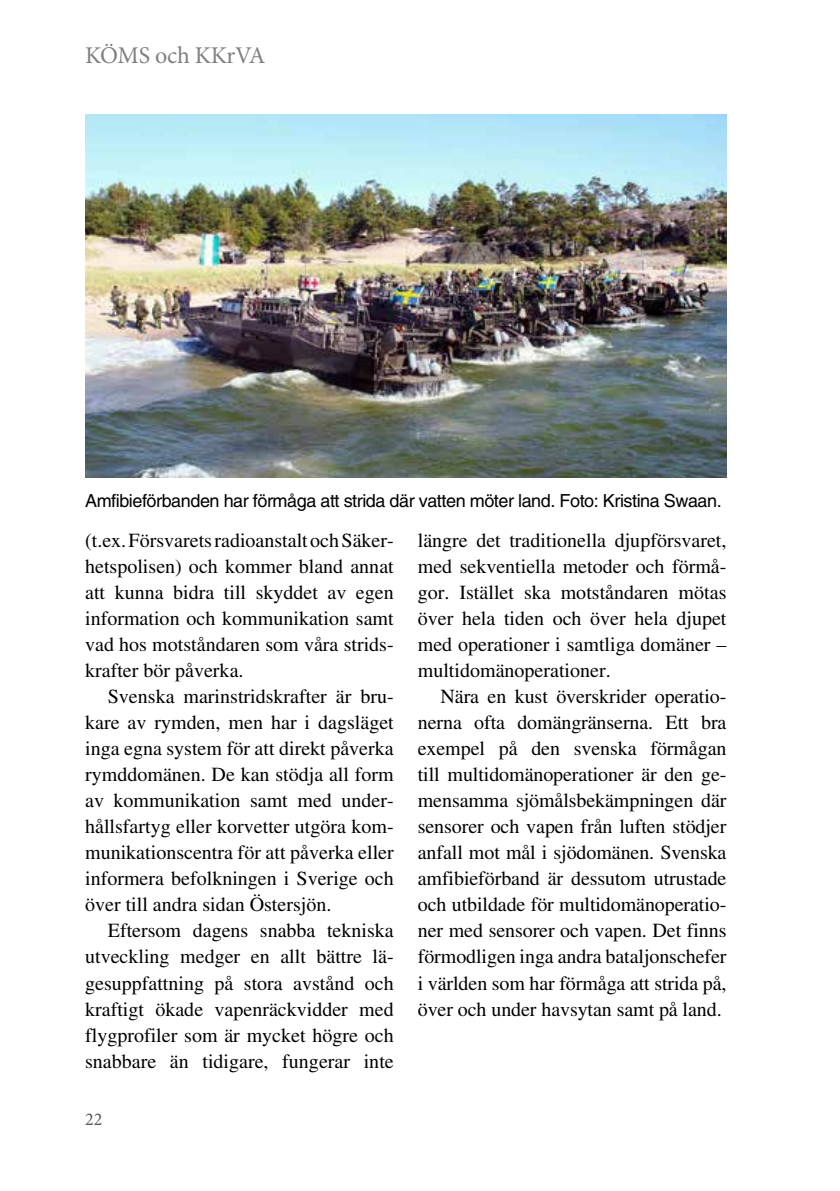
<style>
.page{position:relative;width:840px;height:1191px;background:#fff}
.page>*{position:absolute;margin:0;border:0;box-sizing:border-box;transform-origin:0 0}
.t1{font:24px "Minion Pro";letter-spacing:-.015em;color:#808080}
.t2{font:20px/26px "Times";color:#000;text-align:justify}
.t3{font:18px "Helvetica";letter-spacing:-.025em;color:#000}
.t4{font:18px "Minion Pro";color:#575756}
</style>
<div class="page">
<img style="left:85px;top:114px;width:641px;height:364px">
<p class="t1" style="left:85px;top:39px;width:182px">KÖMS och KKrVA</p>
<p class="t3" style="left:85px;top:490px;width:637px">Amfibieförbanden har förmåga att strida där vatten möter land. Foto: Kristina Swaan.</p>
<p class="t2" style="left:85px;top:527px;width:310px">(t.ex. Försvarets radioanstalt och Säker&shy;hetspolisen) och kommer bland annat att kunna bidra till skyddet av egen information och kommunikation samt vad hos motståndaren som våra strids&shy;krafter bör påverka.</p>
<p class="t2" style="left:85px;top:683px;width:310px;text-indent:23px">Svenska marinstridskrafter är bru&shy;kare av rymden, men har i dagsläget inga egna system för att direkt påverka rymddomänen. De kan stödja all form av kommunikation samt med under&shy;hållsfartyg eller korvetter utgöra kom&shy;munikationscentra för att påverka eller informera befolkningen i Sverige och över till andra sidan Östersjön.</p>
<p class="t2" style="left:85px;top:917px;width:310px;text-indent:23px">Eftersom dagens snabba tekniska utveckling medger en allt bättre lä&shy;gesuppfattning på stora avstånd och kraftigt ökade vapenräckvidder med flygprofiler som är mycket högre och snabbare än tidigare, fungerar inte</p>
<p class="t4" style="left:85px;top:1106px;width:19px">22</p>
<p class="t2" style="left:417px;top:527px;width:310px">längre det traditionella djupförsvaret, med sekventiella metoder och förmå&shy;gor. Istället ska motståndaren mötas över hela tiden och över hela djupet med operationer i samtliga domäner – multidomänoperationer.</p>
<p class="t2" style="left:417px;top:683px;width:310px;text-indent:23px">Nära en kust överskrider operatio&shy;nerna ofta domängränserna. Ett bra exempel på den svenska förmågan till multidomänoperationer är den ge&shy;mensamma sjömålsbekämpningen där sensorer och vapen från luften stödjer anfall mot mål i sjödomänen. Svenska amfibieförband är dessutom utrustade och utbildade för multidomänoperatio&shy;ner med sensorer och vapen. Det finns förmodligen inga andra bataljonschefer i världen som har förmåga att strida på, över och under havsytan samt på land.</p>
</div>
